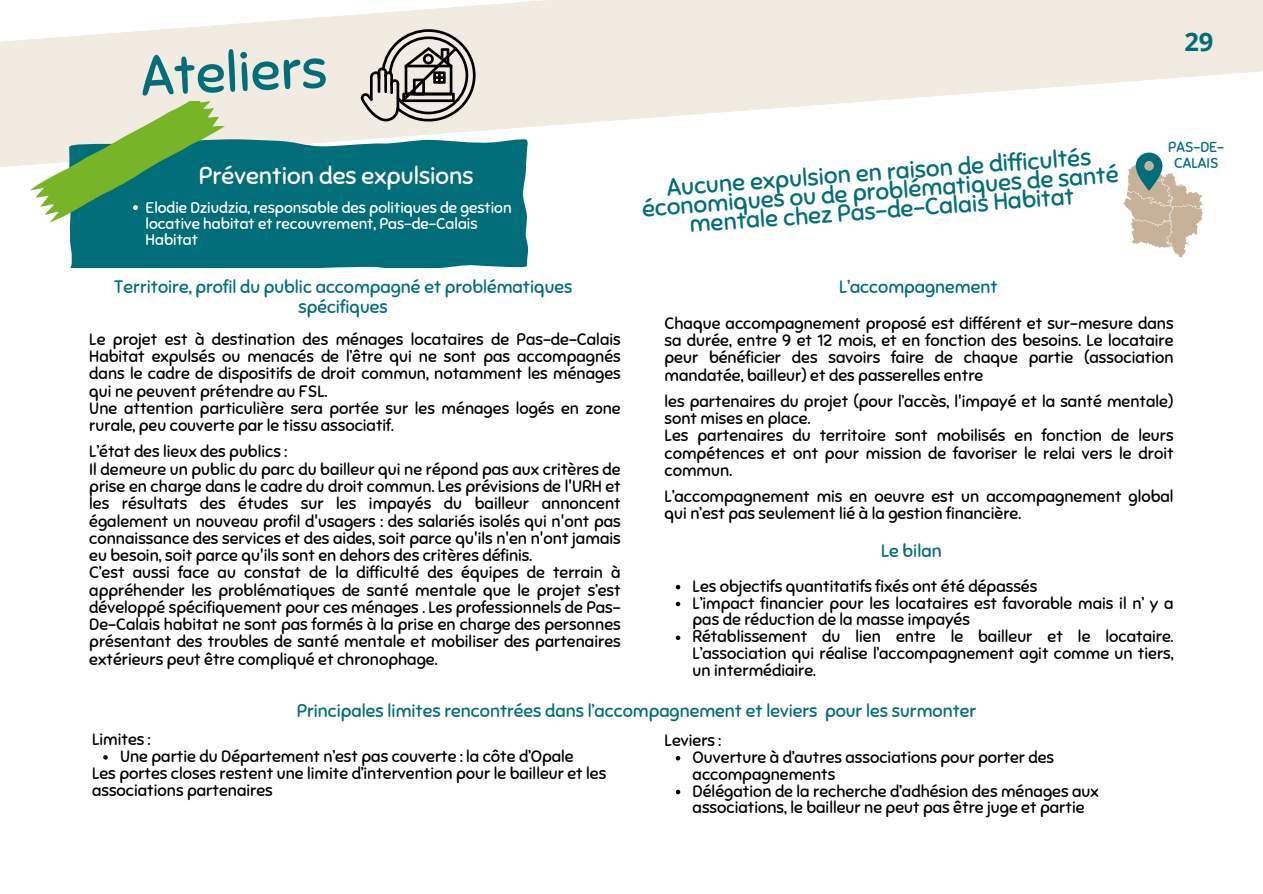
<style>
.page{position:relative;width:1263px;height:894px;background:#fff}
.page>*{position:absolute;margin:0;border:0;box-sizing:border-box;transform-origin:0 0}
.t1{font:55.65px "Sniglet";color:#006e78}
.t2{font:700 25.5px "Open Sans";color:#006e78}
.t3{font:24px/19.2px "Sniglet";color:#006e78;text-align:center}
.t4{font:24px "Sniglet";color:#fff}
.t5{font:18px/19.2px "Sniglet";color:#006e78;text-align:center}
.t6{font:16.5px/17.2px "Sniglet";color:#000}
.t7{font:15.6px/16.2px "Sniglet";color:#fff}
.t8{font:14.4px/15.3px "Sniglet";color:#006e78;text-align:center}
</style>
<div class="page">
<svg style="left:0;top:0;width:1263px;height:167px;fill:#f1ebe2"></svg>
<div style="left:69px;top:138px;width:460px;height:129px;background:#006e78"></div>
<svg style="left:30px;top:101px;width:195px;height:121px;background:#76ae83"></svg>
<svg style="left:676px;top:584px;width:4px;height:5px"></svg>
<svg style="left:676px;top:601px;width:4px;height:5px"></svg>
<svg style="left:676px;top:635px;width:4px;height:5px"></svg>
<svg style="left:103px;top:755px;width:5px;height:4px"></svg>
<svg style="left:676px;top:756px;width:4px;height:4px"></svg>
<svg style="left:676px;top:789px;width:4px;height:5px"></svg>
<svg style="left:1123px;top:152px;width:79px;height:106px"></svg>
<svg style="left:361px;top:29px;width:115px;height:92px;background:#ada8a2"></svg>
<h1 class="t1" style="left:139px;top:43px;width:188px;rotate:-3deg">Ateliers</h1>
<p class="t4" style="left:199px;top:161px;width:276px">Prévention des expulsions</p>
<p class="t7" style="left:146px;top:199px;width:368px">Elodie Dziudzia, responsable des politiques de gestion locative habitat et recouvrement, Pas-de-Calais<br>Habitat</p>
<h3 class="t3" style="left:640px;top:179px;width:479px;rotate:-4deg">Aucune expulsion en raison de difficultés économiques ou de problématiques de santé mentale chez Pas-de-Calais Habitat</h3>
<h2 class="t2" style="left:1184px;top:24px;width:31px">29</h2>
<p class="t8" style="left:1168px;top:140px;width:57px">PAS-DE-<br>CALAIS</p>
<p class="t5" style="left:114px;top:278px;width:460px">Territoire, profil du public accompagné et problématiques spécifiques</p>
<h5 class="t6" style="left:89px;top:330px;width:533px">Le projet est à destination des ménages locataires de Pas-de-Calais Habitat expulsés ou menacés de l’être qui ne sont pas accompagnés dans le cadre de dispositifs de droit commun, notamment les ménages qui ne peuvent prétendre au FSL.<br>Une attention particulière sera portée sur les ménages logés en zone rurale, peu couverte par le tissu associatif.</h5>
<p class="t6" style="left:89px;top:443px;width:533px">L’état des lieux des publics :<br>Il demeure un public du parc du bailleur qui ne répond pas aux critères de prise en charge dans le cadre du droit commun. Les prévisions de l'URH et les résultats des études sur les impayés du bailleur annoncent également un nouveau profil d'usagers : des salariés isolés qui n'ont pas connaissance des services et des aides, soit parce qu'ils n'en n'ont jamais eu besoin, soit parce qu'ils sont en dehors des critères définis.<br>C’est aussi face au constat de la difficulté des équipes de terrain à appréhender les problématiques de santé mentale que le projet s’est développé spécifiquement pour ces ménages . Les professionnels de Pas-De-Calais habitat ne sont pas formés à la prise en charge des personnes présentant des troubles de santé mentale et mobiliser des partenaires extérieurs peut être compliqué et chronophage.</p>
<p class="t5" style="left:839px;top:278px;width:160px">L’accompagnement</p>
<h3 class="t6" style="left:665px;top:314px;width:511px;text-align:justify">Chaque accompagnement proposé est différent et sur-mesure dans sa durée, entre 9 et 12 mois, et en fonction des besoins. Le locataire peur bénéficier des savoirs faire de chaque partie (association mandatée, bailleur) et des passerelles entre</h3>
<h4 class="t6" style="left:665px;top:392px;width:511px">les partenaires du projet (pour l’accès, l'impayé et la santé mentale) sont mises en place.<br>Les partenaires du territoire sont mobilisés en fonction de leurs compétences et ont pour mission de favoriser le relai vers le droit commun.</h4>
<h4 class="t6" style="left:665px;top:488px;width:511px">L’accompagnement mis en oeuvre est un accompagnement global qui n’est pas seulement lié à la gestion financière.</h4>
<h4 class="t5" style="left:881px;top:541px;width:62px">Le bilan</h4>
<h4 class="t6" style="left:693px;top:577px;width:346px">Les objectifs quantitatifs fixés ont été dépassés</h4>
<h4 class="t6" style="left:693px;top:594px;width:482px;line-height:16.8px">L’impact financier pour les locataires est favorable mais il n’ y a pas de réduction de la masse impayés</h4>
<h4 class="t6" style="left:693px;top:628px;width:482px;line-height:16.8px;text-align:justify">Rétablissement du lien entre le bailleur et le locataire.<br>L’association qui réalise l’accompagnement agit comme un tiers, un intermédiaire.</h4>
<h4 class="t5" style="left:297px;top:700px;width:681px">Principales limites rencontrées dans l’accompagnement et leviers pour les surmonter</h4>
<h4 class="t6" style="left:92px;top:730px;width:60px">Limites :</h4>
<p class="t6" style="left:120px;top:747px;width:455px">Une partie du Département n’est pas couverte : la côte d’Opale</p>
<p class="t6" style="left:92px;top:764px;width:516px;line-height:16.8px">Les portes closes restent une limite d’intervention pour le bailleur et les associations partenaires</p>
<p class="t6" style="left:665px;top:731px;width:58px">Leviers :</p>
<h4 class="t6" style="left:693px;top:748px;width:363px;line-height:16.8px">Ouverture à d’autres associations pour porter des accompagnements</h4>
<h4 class="t6" style="left:693px;top:782px;width:408px;line-height:16.8px">Délégation de la recherche d’adhésion des ménages aux associations, le bailleur ne peut pas être juge et partie</h4>
</div>
